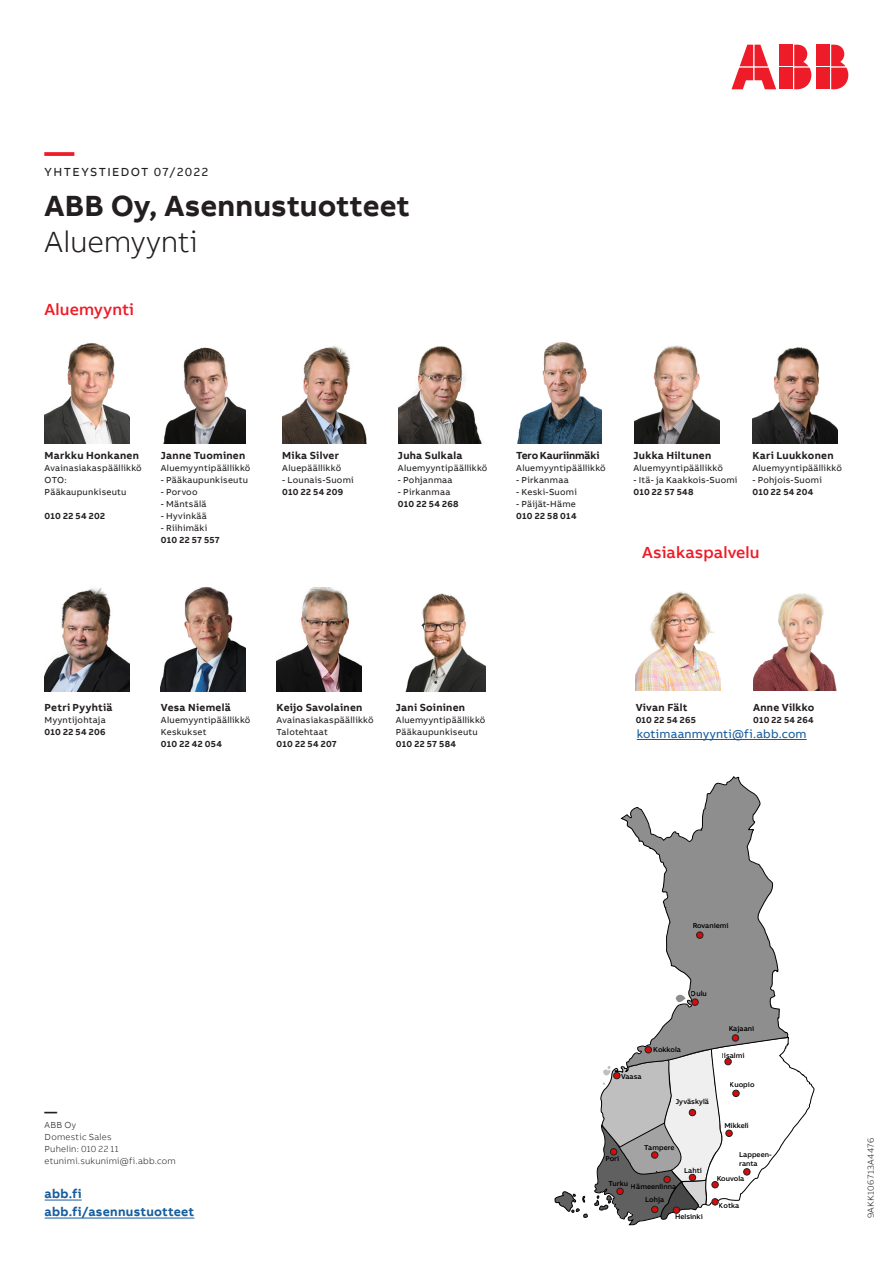
<style>
.page{position:relative;width:893px;height:1263px;background:#fff}
.page>*{position:absolute;margin:0;border:0;box-sizing:border-box;transform-origin:0 0}
.Headline_M_20pt_24pt{font:700 30px "AB Bvoice";letter-spacing:.005em;color:#231f20}
.Subheadline_M_20pt_2{font:300 30px "AB Bvoice";color:#231f20}
.Headline_M_20pt_24pt-2{font:700 30px "AB Bvoice";color:#ee1c28}
.Paragraph_Title_8_5p{font:500 16.5px "AB Bvoice";letter-spacing:.01em;color:#ee1c28}
.t1{font:700 12.75px/18px "AB Bvoice";letter-spacing:.02em;color:#175d9e}
.t2{font:700 12.75px "AB Bvoice";color:#231f20}
.Copytext_8_5pt_12pt{font:12px "AB Bvoice";letter-spacing:.015em;color:#175d9e}
.Category_M_8pt_9_6pt{font:12px "AB Bvoice";letter-spacing:.12em;color:#231f20}
.Paragraph_Title_8_5p-2{font:700 10.5px "AB Bvoice";letter-spacing:.025em;color:#231f20}
.Paragraph_Title_8_5p-3{font:700 10.5px "AB Bvoice";letter-spacing:-.015em;color:#231f20}
.Caption_6pt_8pt{font:9px/12px "AB Bvoice";letter-spacing:.025em;color:#231f20}
.Caption_6pt_8pt-2{font:700 9px "AB Bvoice";letter-spacing:.03em;color:#231f20}
.t3{font:300 9px/12px "AB Bvoice";letter-spacing:.025em;color:#231f20}
.t4{font:500 7.35px/13.5px "AB Bvoice";color:#000;text-align:center}
.s1{font-weight:700}
</style>
<div class="page">
<div style="left:817px;top:45px;width:13px;height:21px;background:#ee1c28"></div>
<div style="left:817px;top:68px;width:13px;height:21px;background:#ee1c28"></div>
<svg style="left:831px;top:45px;width:17px;height:44px"></svg>
<svg style="left:731px;top:45px;width:45px;height:44px"></svg>
<div style="left:780px;top:45px;width:13px;height:21px;background:#ee1c28"></div>
<div style="left:780px;top:68px;width:13px;height:21px;background:#ee1c28"></div>
<svg style="left:794px;top:45px;width:17px;height:44px"></svg>
<hr style="left:45px;top:1199px;width:37px;height:1px;background:#175d9e">
<hr style="left:45px;top:1217px;width:149px;height:1px;background:#175d9e">
<img style="left:752px;top:347px;width:85px;height:97px">
<img style="left:398px;top:346px;width:84px;height:98px">
<img style="left:277px;top:588px;width:85px;height:103px">
<img style="left:517px;top:342px;width:84px;height:102px">
<img style="left:163px;top:347px;width:83px;height:97px">
<img style="left:634px;top:345px;width:85px;height:99px">
<img style="left:45px;top:343px;width:85px;height:101px">
<img style="left:161px;top:587px;width:85px;height:104px">
<img style="left:45px;top:588px;width:85px;height:103px">
<img style="left:282px;top:345px;width:85px;height:99px">
<img style="left:636px;top:591px;width:84px;height:100px">
<img style="left:753px;top:593px;width:84px;height:98px">
<hr style="left:637px;top:739px;width:170px;height:1px;background:#175d9e">
<svg style="left:554px;top:1191px;width:33px;height:27px"></svg>
<svg style="left:594px;top:1064px;width:220px;height:162px"></svg>
<svg style="left:620px;top:776px;width:169px;height:292px"></svg>
<svg style="left:696px;top:932px;width:7px;height:6px"></svg>
<svg style="left:692px;top:999px;width:6px;height:7px"></svg>
<div style="left:732px;top:1034px;width:7px;height:7px;background:#d60b0b;border:1px solid #222221;border-radius:50%"></div>
<svg style="left:725px;top:1058px;width:6px;height:7px"></svg>
<div style="left:732px;top:1090px;width:7px;height:7px;background:#d60b0b;border:1px solid #222221;border-radius:50%"></div>
<svg style="left:726px;top:1130px;width:6px;height:7px"></svg>
<div style="left:689px;top:1109px;width:7px;height:7px;background:#d60b0b;border:1px solid #222221;border-radius:50%"></div>
<div style="left:651px;top:1151px;width:7px;height:7px;background:#d60b0b;border:1px solid #222221;border-radius:50%"></div>
<svg style="left:664px;top:1176px;width:6px;height:7px"></svg>
<svg style="left:617px;top:1188px;width:6px;height:7px"></svg>
<div style="left:651px;top:1206px;width:7px;height:7px;background:#d60b0b;border:1px solid #222221;border-radius:50%"></div>
<svg style="left:712px;top:1181px;width:6px;height:7px"></svg>
<div style="left:743px;top:1168px;width:7px;height:7px;background:#d60b0b;border:1px solid #222221;border-radius:50%"></div>
<div style="left:689px;top:1174px;width:7px;height:7px;background:#d60b0b;border:1px solid #222221;border-radius:50%"></div>
<svg style="left:673px;top:1207px;width:7px;height:6px"></svg>
<svg style="left:712px;top:1198px;width:6px;height:7px"></svg>
<div style="left:610px;top:1148px;width:7px;height:7px;background:#d60b0b;border:1px solid #222221;border-radius:50%"></div>
<div style="left:613px;top:1072px;width:7px;height:7px;background:#d60b0b;border:1px solid #222221;border-radius:50%"></div>
<div style="left:645px;top:1046px;width:7px;height:7px;background:#d60b0b;border:1px solid #222221;border-radius:50%"></div>
<img style="left:405px;top:593px;width:81px;height:98px">
<p class="Headline_M_20pt_24pt-2" style="left:45px;top:132px;width:31px">—</p>
<p class="Category_M_8pt_9_6pt" style="left:45px;top:165px;width:165px">YHTEYSTIEDOT 07/2022</p>
<p class="Headline_M_20pt_24pt" style="left:45px;top:186px;width:367px">ABB Oy, Asennustuotteet</p>
<p class="Subheadline_M_20pt_2" style="left:45px;top:224px;width:155px">Aluemyynti</p>
<p class="Paragraph_Title_8_5p" style="left:45px;top:299px;width:91px">Aluemyynti</p>
<p class="Paragraph_Title_8_5p-2" style="left:45px;top:448px;width:96px">Markku Honkanen</p>
<p class="Caption_6pt_8pt" style="left:45px;top:462px;width:99px">Avainasiakaspäällikkö<br>OTO:<br>Pääkaupunkiseutu</p>
<p class="Caption_6pt_8pt-2" style="left:45px;top:510px;width:62px">010 22 54 202</p>
<p class="Paragraph_Title_8_5p-2" style="left:161px;top:448px;width:86px">Janne Tuominen</p>
<p class="Caption_6pt_8pt" style="left:161px;top:462px;width:91px">Aluemyyntipäällikkö</p>
<p class="Caption_6pt_8pt" style="left:161px;top:474px;width:89px">- Pääkaupunkiseutu</p>
<p class="Caption_6pt_8pt" style="left:161px;top:486px;width:38px">- Porvoo</p>
<p class="Caption_6pt_8pt" style="left:161px;top:498px;width:47px">- Mäntsälä</p>
<p class="Caption_6pt_8pt" style="left:161px;top:510px;width:48px">- Hyvinkää</p>
<p class="Caption_6pt_8pt" style="left:161px;top:522px;width:48px">- Riihimäki</p>
<p class="Caption_6pt_8pt-2" style="left:161px;top:534px;width:60px">010 22 57 557</p>
<p class="Paragraph_Title_8_5p-2" style="left:282px;top:448px;width:58px">Mika Silver</p>
<p class="Caption_6pt_8pt" style="left:282px;top:462px;width:60px">Aluepäällikkö</p>
<p class="Caption_6pt_8pt" style="left:282px;top:474px;width:73px">- Lounais-Suomi</p>
<p class="Caption_6pt_8pt-2" style="left:282px;top:486px;width:62px">010 22 54 209</p>
<p class="Paragraph_Title_8_5p-2" style="left:398px;top:448px;width:66px">Juha Sulkala</p>
<p class="Caption_6pt_8pt" style="left:398px;top:462px;width:91px">Aluemyyntipäällikkö</p>
<p class="Caption_6pt_8pt" style="left:398px;top:474px;width:56px">- Pohjanmaa</p>
<p class="Caption_6pt_8pt" style="left:398px;top:486px;width:54px">- Pirkanmaa</p>
<p class="Caption_6pt_8pt-2" style="left:398px;top:498px;width:62px">010 22 54 268</p>
<p class="Paragraph_Title_8_5p-3" style="left:516px;top:448px;width:85px">Tero Kauriinmäki</p>
<p class="Caption_6pt_8pt" style="left:516px;top:462px;width:91px">Aluemyyntipäällikkö</p>
<p class="Caption_6pt_8pt" style="left:516px;top:474px;width:54px">- Pirkanmaa</p>
<p class="Caption_6pt_8pt" style="left:516px;top:486px;width:62px">- Keski-Suomi</p>
<p class="Caption_6pt_8pt" style="left:516px;top:498px;width:61px">- Päijät-Häme</p>
<p class="Caption_6pt_8pt-2" style="left:516px;top:510px;width:62px">010 22 58 014</p>
<p class="Paragraph_Title_8_5p-2" style="left:633px;top:448px;width:79px">Jukka Hiltunen</p>
<p class="Caption_6pt_8pt" style="left:633px;top:462px;width:91px">Aluemyyntipäällikkö</p>
<p class="Caption_6pt_8pt" style="left:633px;top:474px;width:105px">- Itä- ja Kaakkois-Suomi</p>
<p class="Caption_6pt_8pt-2" style="left:633px;top:486px;width:62px">010 22 57 548</p>
<p class="Paragraph_Title_8_5p-2" style="left:752px;top:448px;width:83px">Kari Luukkonen</p>
<p class="Caption_6pt_8pt" style="left:752px;top:462px;width:91px">Aluemyyntipäällikkö</p>
<p class="Caption_6pt_8pt" style="left:752px;top:474px;width:71px">- Pohjois-Suomi</p>
<p class="Caption_6pt_8pt-2" style="left:752px;top:486px;width:63px">010 22 54 204</p>
<p class="Paragraph_Title_8_5p" style="left:642px;top:542px;width:119px">Asiakaspalvelu</p>
<p class="Paragraph_Title_8_5p-2" style="left:45px;top:700px;width:69px">Petri Pyyhtiä</p>
<p class="Caption_6pt_8pt" style="left:45px;top:714px;width:63px">Myyntijohtaja</p>
<p class="Caption_6pt_8pt-2" style="left:45px;top:726px;width:62px">010 22 54 206</p>
<p class="Paragraph_Title_8_5p-2" style="left:161px;top:700px;width:71px">Vesa Niemelä</p>
<p class="Caption_6pt_8pt" style="left:161px;top:714px;width:91px">Aluemyyntipäällikkö<br>Keskukset</p>
<p class="Caption_6pt_8pt-2" style="left:161px;top:738px;width:63px">010 22 42 054</p>
<p class="Paragraph_Title_8_5p-2" style="left:277px;top:700px;width:87px">Keijo Savolainen</p>
<p class="Caption_6pt_8pt" style="left:277px;top:714px;width:99px">Avainasiakaspäällikkö<br>Talotehtaat<br><span class="s1">010 22 54 207</span></p>
<p class="Paragraph_Title_8_5p-2" style="left:396px;top:700px;width:71px">Jani Soininen</p>
<p class="Caption_6pt_8pt" style="left:396px;top:714px;width:91px">Aluemyyntipäällikkö</p>
<p class="Caption_6pt_8pt" style="left:396px;top:726px;width:83px">Pääkaupunkiseutu</p>
<p class="Caption_6pt_8pt-2" style="left:396px;top:738px;width:62px">010 22 57 584</p>
<p class="Paragraph_Title_8_5p-2" style="left:636px;top:700px;width:53px">Vivan Fält</p>
<p class="Caption_6pt_8pt-2" style="left:636px;top:714px;width:62px">010 22 54 265</p>
<p class="Paragraph_Title_8_5p-2" style="left:753px;top:700px;width:63px">Anne Vilkko</p>
<p class="Caption_6pt_8pt-2" style="left:753px;top:714px;width:62px">010 22 54 264</p>
<p class="Copytext_8_5pt_12pt" style="left:637px;top:726px;width:171px">kotimaanmyynti@fi.abb.com</p>
<h3 class="t2" style="left:45px;top:1103px;width:14px">—</h3>
<p class="t3" style="left:45px;top:1119px;width:133px">ABB Oy<br>Domestic Sales<br>Puhelin: 010 22 11 etunimi.sukunimi@fi.abb.com</p>
<h3 class="t1" style="left:45px;top:1185px;width:151px">abb.fi abb.fi/asennustuotteet</h3>
<p class="t4" style="left:693px;top:919px;width:38px">Rovaniemi</p>
<p class="t4" style="left:691px;top:987px;width:18px">Oulu</p>
<p class="t4" style="left:621px;top:1069px;width:22px">Vaasa</p>
<p class="t4" style="left:653px;top:1043px;width:29px">Kokkola</p>
<p class="t4" style="left:676px;top:1095px;width:35px">Jyväskylä</p>
<p class="t4" style="left:644px;top:1141px;width:32px">Tampere</p>
<p class="t4" style="left:631px;top:1179px;width:47px">Hämeenlinna<br>Lohja</p>
<p class="t4" style="left:675px;top:1210px;width:29px">Helsinki</p>
<p class="t4" style="left:605px;top:1152px;width:15px">Pori</p>
<p class="t4" style="left:608px;top:1176px;width:21px">Turku</p>
<p class="t4" style="left:684px;top:1163px;width:19px">Lahti</p>
<p class="t4" style="left:728px;top:1022px;width:27px">Kajaani</p>
<p class="t4" style="left:722px;top:1048px;width:24px">Iisalmi</p>
<p class="t4" style="left:730px;top:1078px;width:26px">Kuopio</p>
<p class="t4" style="left:724px;top:1119px;width:26px">Mikkeli</p>
<p class="t4" style="left:739px;top:1150px;width:34px;line-height:8.7px;text-align:left">Lappeen&shy;ranta</p>
<p class="t4" style="left:717px;top:1171px;width:29px">Kouvola</p>
<p class="t4" style="left:719px;top:1198px;width:22px">Kotka</p>
<p class="t3" style="left:865px;top:1218px;width:82px;rotate:-90deg">9AKK106713A4476</p>
</div>
